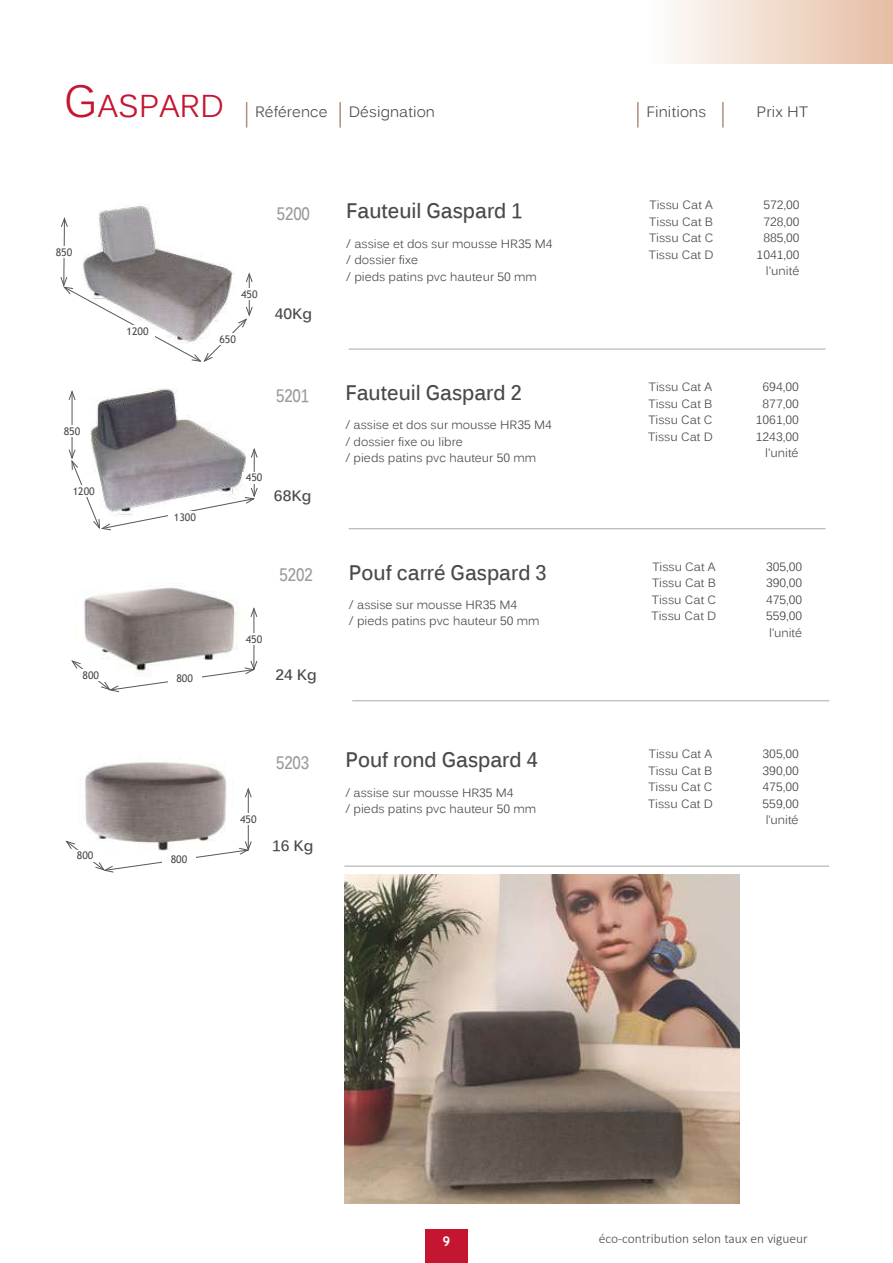
<style>
.page{position:relative;width:893px;height:1263px;background:#fff}
.page>*{position:absolute;margin:0;border:0;box-sizing:border-box;transform-origin:0 0}
.t1{font:31.5px "Kalinga";color:#c51631}
.t2{font:700 21px "Kalinga";color:#4a4a49;scale:.9 1}
.t3{font:700 18px "Kalinga";letter-spacing:-.01em;color:#9b9b9a;scale:.8 1}
.t4{font:15px "Kalinga";letter-spacing:.005em;color:#4a4a49}
.t5{font:700 15px "Kalinga";color:#4a4a49}
.t6{font:300 13.5px "Calibri";color:#4a4a49}
.t7{font:700 13.5px "Trebuchet MS";color:#fff}
.t8{font:12px/16.5px "Kalinga";color:#4a4a49;text-align:justify}
.t9{font:10.5px "Trebuchet MS";color:#4a4a49}
.s1{font-size:45px}
</style>
<div class="page">
<div style="left:425px;top:1229px;width:43px;height:34px;background:#c51631"></div>
<svg style="left:246px;top:102px;width:1px;height:26px"></svg>
<hr style="left:339px;top:102px;width:2px;height:26px;background:#ae8e7d">
<hr style="left:637px;top:102px;width:2px;height:26px;background:#ae8e7d">
<hr style="left:722px;top:102px;width:2px;height:26px;background:#ae8e7d">
<div style="left:646px;top:0;width:247px;height:64px;background:linear-gradient(to right,#fefefd,#e5bea4)"></div>
<img style="left:90px;top:388px;width:147px;height:143px">
<img style="left:83px;top:587px;width:154px;height:73px">
<img style="left:84px;top:762px;width:143px;height:79px">
<svg style="left:60px;top:217px;width:193px;height:145px"></svg>
<div style="left:52px;top:247px;width:24px;height:11px;background:#fff"></div>
<div style="left:216px;top:334px;width:24px;height:11px;background:#fff"></div>
<div style="left:237px;top:288px;width:24px;height:12px;background:#fff"></div>
<hr style="left:254px;top:609px;width:1px;height:60px;background:#575756">
<svg style="left:250px;top:607px;width:7px;height:10px"></svg>
<svg style="left:71px;top:660px;width:186px;height:32px"></svg>
<div style="left:79px;top:669px;width:24px;height:12px;background:#fff"></div>
<div style="left:168px;top:673px;width:33px;height:11px;background:#fff"></div>
<div style="left:242px;top:633px;width:24px;height:12px;background:#fff"></div>
<hr style="left:248px;top:789px;width:1px;height:61px;background:#575756">
<svg style="left:245px;top:788px;width:7px;height:10px"></svg>
<svg style="left:66px;top:841px;width:186px;height:32px"></svg>
<div style="left:73px;top:850px;width:24px;height:11px;background:#fff"></div>
<div style="left:162px;top:853px;width:34px;height:12px;background:#fff"></div>
<div style="left:236px;top:813px;width:24px;height:12px;background:#fff"></div>
<hr style="left:72px;top:392px;width:1px;height:66px;background:#575756">
<svg style="left:69px;top:390px;width:7px;height:10px"></svg>
<svg style="left:69px;top:448px;width:189px;height:82px"></svg>
<div style="left:60px;top:425px;width:24px;height:12px;background:#fff"></div>
<div style="left:72px;top:486px;width:24px;height:11px;background:#fff"></div>
<div style="left:168px;top:511px;width:34px;height:12px;background:#fff"></div>
<div style="left:242px;top:472px;width:24px;height:11px;background:#fff"></div>
<hr style="left:349px;top:349px;width:477px;height:1px;background:#a8a8a7">
<hr style="left:349px;top:528px;width:477px;height:1px;background:#a8a8a7">
<hr style="left:352px;top:700px;width:477px;height:1px;background:#a8a8a7">
<hr style="left:344px;top:866px;width:485px;height:1px;background:#a8a8a7">
<img style="left:344px;top:875px;width:396px;height:329px">
<img style="left:82px;top:204px;width:154px;height:139px">
<h1 class="t1" style="left:64px;top:86px;width:162px"><span class="s1">G</span>ASPARD</h1>
<p class="t4" style="left:255px;top:102px;width:74px">Référence</p>
<p class="t4" style="left:349px;top:102px;width:88px">Désignation</p>
<p class="t4" style="left:646px;top:102px;width:61px">Finitions</p>
<p class="t4" style="left:757px;top:102px;width:53px">Prix HT</p>
<p class="t9" style="left:56px;top:246px;width:18px">850</p>
<h3 class="t3" style="left:277px;top:202px;width:43px">5200</h3>
<p class="t9" style="left:241px;top:287px;width:18px">450</p>
<p class="t5" style="left:275px;top:304px;width:39px">40Kg</p>
<h2 class="t2" style="left:346px;top:197px;width:197px">Fauteuil Gaspard 1</h2>
<p class="t8" style="left:346px;top:236px;width:208px;text-align:left">/ assise et dos sur mousse HR35 M4 / dossier fixe<br>/ pieds patins pvc hauteur 50 mm</p>
<p class="t8" style="left:649px;top:198px;width:66px">Tissu Cat A Tissu Cat B Tissu Cat C Tissu Cat D</p>
<p class="t8" style="left:757px;top:198px;width:44px;text-align:right">572,00<br>728,00<br>885,00<br>1041,00 l'unité</p>
<p class="t9" style="left:127px;top:325px;width:24px">1200</p>
<p class="t9" style="left:64px;top:424px;width:18px">850</p>
<p class="t9" style="left:73px;top:485px;width:24px">1200</p>
<p class="t9" style="left:174px;top:511px;width:24px">1300</p>
<p class="t9" style="left:83px;top:669px;width:18px">800</p>
<p class="t9" style="left:176px;top:672px;width:18px">800</p>
<p class="t9" style="left:219px;top:333px;width:18px">650</p>
<h3 class="t3" style="left:276px;top:383px;width:43px">5201</h3>
<p class="t9" style="left:246px;top:471px;width:18px">450</p>
<p class="t5" style="left:274px;top:485px;width:39px">68Kg</p>
<h3 class="t3" style="left:280px;top:563px;width:43px">5202</h3>
<p class="t9" style="left:246px;top:632px;width:18px">450</p>
<p class="t5" style="left:276px;top:665px;width:43px">24 Kg</p>
<p class="t9" style="left:77px;top:849px;width:18px">800</p>
<p class="t9" style="left:171px;top:852px;width:18px">800</p>
<h3 class="t3" style="left:276px;top:751px;width:43px">5203</h3>
<p class="t9" style="left:240px;top:813px;width:18px">450</p>
<p class="t5" style="left:272px;top:836px;width:43px">16 Kg</p>
<h2 class="t2" style="left:345px;top:379px;width:197px">Fauteuil Gaspard 2</h2>
<p class="t8" style="left:345px;top:418px;width:208px;text-align:left">/ assise et dos sur mousse HR35 M4 / dossier fixe ou libre<br>/ pieds patins pvc hauteur 50 mm</p>
<h2 class="t2" style="left:349px;top:558px;width:221px">Pouf carré Gaspard 3</h2>
<p class="t8" style="left:349px;top:597px;width:192px">/ assise sur mousse HR35 M4<br>/ pieds patins pvc hauteur 50 mm</p>
<h2 class="t2" style="left:345px;top:746px;width:215px">Pouf rond Gaspard 4</h2>
<p class="t8" style="left:345px;top:785px;width:192px">/ assise sur mousse HR35 M4<br>/ pieds patins pvc hauteur 50 mm</p>
<p class="t8" style="left:648px;top:380px;width:66px">Tissu Cat A Tissu Cat B Tissu Cat C Tissu Cat D</p>
<p class="t8" style="left:756px;top:380px;width:44px;text-align:right">694,00<br>877,00<br>1061,00<br>1243,00 l'unité</p>
<p class="t8" style="left:652px;top:559px;width:66px">Tissu Cat A Tissu Cat B Tissu Cat C Tissu Cat D</p>
<p class="t8" style="left:766px;top:559px;width:38px">305,00<br>390,00<br>475,00<br>559,00 l’unité</p>
<p class="t8" style="left:648px;top:747px;width:66px">Tissu Cat A Tissu Cat B Tissu Cat C Tissu Cat D</p>
<p class="t8" style="left:763px;top:747px;width:38px">305,00<br>390,00<br>475,00<br>559,00 l’unité</p>
<p class="t7" style="left:443px;top:1233px;width:9px">9</p>
<p class="t6" style="left:599px;top:1230px;width:211px">éco-contribution selon taux en vigueur</p>
</div>
